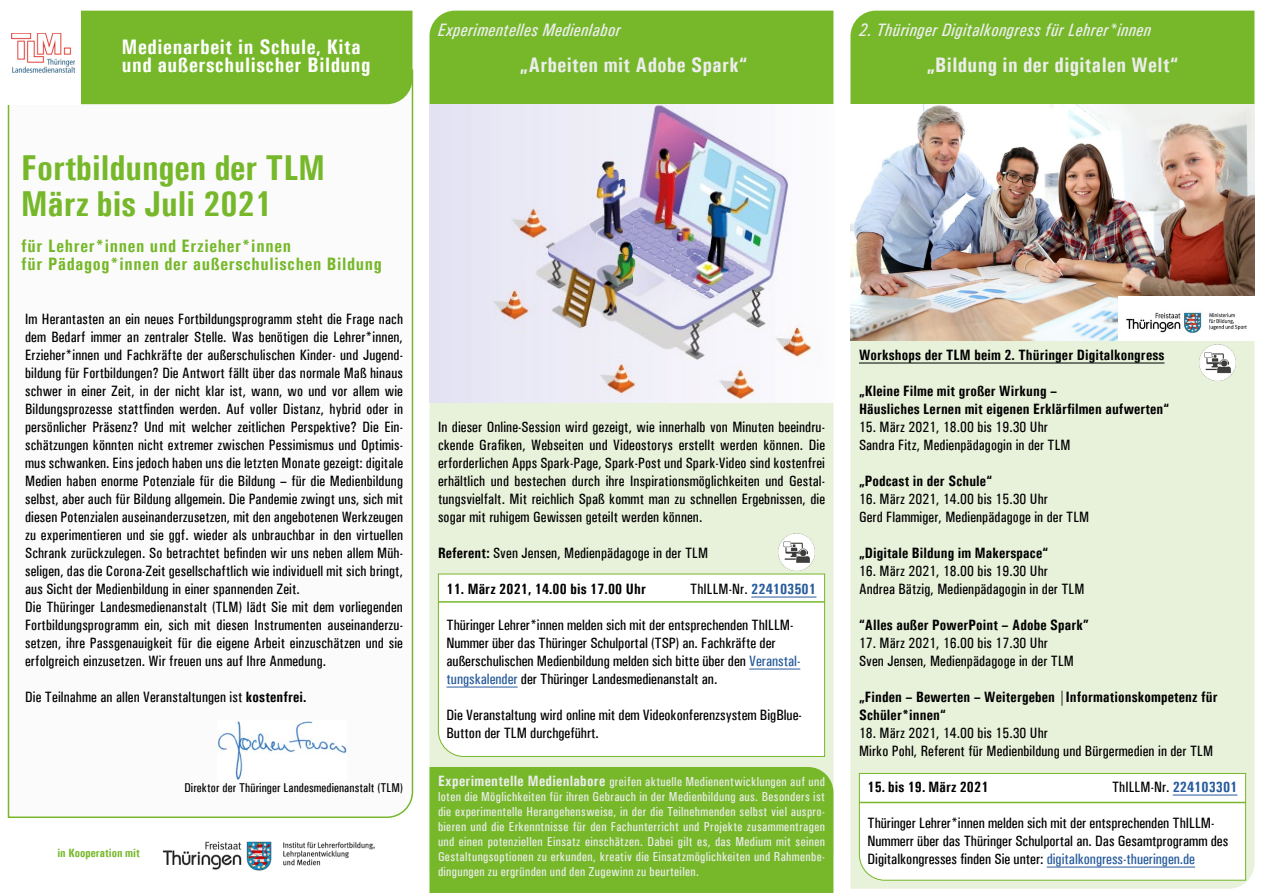
<style>
.page{position:relative;width:1263px;height:893px;background:#fff}
.page>*{position:absolute;margin:0;border:0;box-sizing:border-box;transform-origin:0 0}
.t1{font:700 condensed 36px/36px "Univers";color:#76b82a}
.t2{font:700 condensed 21px/18px "Univers";letter-spacing:.03em;color:#fff}
.t3{font:700 condensed 21px "Univers";letter-spacing:.02em;color:#ededed}
.t4{font:700 condensed 18px/18px "Univers";letter-spacing:.04em;color:#76b82a}
.t5{font:italic 500 condensed 18px "Univers";letter-spacing:.02em;color:#ededed}
.t6{font:500 condensed 15px/18px "Univers";letter-spacing:.01em;color:#000}
.t7{font:700 condensed 15px/18px "Univers";letter-spacing:.01em;color:#000}
.t8{font:500 condensed 13.05px/15px "Univers";letter-spacing:.03em;color:#ededed;text-align:justify}
.t9{font:500 condensed 12.75px "Univers";letter-spacing:.01em;color:#000}
.t10{font:700 condensed 12px "Univers";color:#76b82a}
.s1{font-weight:700}
.s2{font-weight:700;color:#275b9b}
.s3{color:#275b9b}
.s4{font-weight:700;font-size:15px}
</style>
<div class="page">
<svg style="left:7px;top:69px;width:407px;height:749px"></svg>
<div style="left:80px;top:11px;width:332px;height:93px;background:#76b82a"></div>
<img style="left:162px;top:841px;width:213px;height:30px">
<div style="left:0;top:0;width:80px;height:104px;background:#fff"></div>
<img style="left:12px;top:34px;width:63px;height:39px">
<div style="left:429px;top:11px;width:404px;height:93px;background:#76b82a"></div>
<div style="left:429px;top:403px;width:404px;height:364px;background:#e8f1da"></div>
<svg style="left:438px;top:573px;width:387px;height:184px"></svg>
<hr style="left:438px;top:601px;width:387px;height:2px;background:#76b82a">
<hr style="left:751px;top:597px;width:65px;height:1px;background:#275b9b">
<hr style="left:749px;top:669px;width:51px;height:1px;background:#275b9b">
<hr style="left:446px;top:687px;width:72px;height:1px;background:#275b9b">
<img style="left:777px;top:533px;width:39px;height:38px">
<div style="left:429px;top:767px;width:404px;height:126px;background:#76b82a"></div>
<img style="left:429px;top:104px;width:386px;height:299px">
<div style="left:850px;top:11px;width:404px;height:93px;background:#76b82a"></div>
<div style="left:850px;top:341px;width:404px;height:548px;background:#e8f1da"></div>
<svg style="left:859px;top:773px;width:387px;height:108px"></svg>
<hr style="left:859px;top:802px;width:387px;height:1px;background:#76b82a">
<hr style="left:1173px;top:795px;width:64px;height:1px;background:#275b9b">
<hr style="left:1047px;top:867px;width:148px;height:1px;background:#275b9b">
<hr style="left:859px;top:363px;width:305px;height:1px;background:#000">
<img style="left:850px;top:104px;width:404px;height:237px">
<img style="left:1118px;top:296px;width:136px;height:45px">
<img style="left:1198px;top:343px;width:39px;height:38px">
<img style="left:218px;top:720px;width:129px;height:61px">
<h2 class="t2" style="left:122px;top:38px;width:250px">Medienarbeit in Schule, Kita und außerschulischer Bildung</h2>
<h1 class="t1" style="left:21px;top:149px;width:305px">Fortbildungen der TLM<br>März bis Juli 2021</h1>
<p class="t4" style="left:21px;top:237px;width:362px">für Lehrer*innen und Erzieher*innen<br>für Pädagog*innen der außerschulischen Bildung</p>
<p class="t6" style="left:25px;top:310px;width:379px">Im Herantasten an ein neues Fortbildungsprogramm steht die Frage nach dem Bedarf immer an zentraler Stelle. Was benötigen die Lehrer*innen, Erzieher*innen und Fachkräfte der außerschulischen Kinder- und Jugend&shy;bildung für Fortbildungen? Die Antwort fällt über das normale Maß hinaus schwer in einer Zeit, in der nicht klar ist, wann, wo und vor allem wie Bildungsprozesse stattfinden werden. Auf voller Distanz, hybrid oder in persönlicher Präsenz? Und mit welcher zeitlichen Perspektive? Die Ein&shy;schätzungen könnten nicht extremer zwischen Pessimismus und Optimis&shy;mus schwanken. Eins jedoch haben uns die letzten Monate gezeigt: digitale Medien haben enorme Potenziale für die Bildung – für die Medienbildung selbst, aber auch für Bildung allgemein. Die Pandemie zwingt uns, sich mit diesen Potenzialen auseinanderzusetzen, mit den angebotenen Werkzeugen zu experimentieren und sie ggf. wieder als unbrauchbar in den virtuellen Schrank zurückzulegen. So betrachtet befinden wir uns neben allem Müh&shy;seligen, das die Corona-Zeit gesellschaftlich wie individuell mit sich bringt, aus Sicht der Medienbildung in einer spannenden Zeit.<br>Die Thüringer Landesmedienanstalt (TLM) lädt Sie mit dem vorliegenden Fortbildungsprogramm ein, sich mit diesen Instrumenten auseinanderzu&shy;setzen, ihre Passgenauigkeit für die eigene Arbeit einzuschätzen und sie erfolgreich einzusetzen. Wir freuen uns auf Ihre Anmedung.</p>
<p class="t6" style="left:25px;top:688px;width:283px">Die Teilnahme an allen Veranstaltungen ist <span class="s1">kostenfrei.</span></p>
<p class="t10" style="left:57px;top:846px;width:84px">in Kooperation mit</p>
<p class="t9" style="left:184px;top:780px;width:220px">Direktor der Thüringer Landesmedienanstalt (TLM)</p>
<p class="t5" style="left:438px;top:19px;width:184px">Experimentelles Medienlabor</p>
<h2 class="t3" style="left:520px;top:52px;width:229px">„Arbeiten mit Adobe Spark“</h2>
<p class="t5" style="left:859px;top:19px;width:293px">2. Thüringer Digitalkongress für Lehrer*innen</p>
<h2 class="t3" style="left:927px;top:52px;width:253px">„Bildung in der digitalen Welt“</h2>
<p class="t6" style="left:438px;top:418px;width:389px;text-align:justify">In dieser Online-Session wird gezeigt, wie innerhalb von Minuten beeindru&shy;ckende Grafiken, Webseiten und Videostorys erstellt werden können. Die erforderlichen Apps Spark-Page, Spark-Post und Spark-Video sind kostenfrei erhältlich und bestechen durch ihre Inspirationsmöglichkeiten und Gestal&shy;tungsvielfalt. Mit reichlich Spaß kommt man zu schnellen Ergebnissen, die sogar mit ruhigem Gewissen geteilt werden können.</p>
<p class="t6" style="left:438px;top:544px;width:272px"><span class="s1">Referent:</span> Sven Jensen, Medienpädagoge in der TLM</p>
<p class="t7" style="left:446px;top:580px;width:201px">11. März 2021, 14.00 bis 17.00 Uhr</p>
<p class="t6" style="left:690px;top:580px;width:127px">ThILLM-Nr. <span class="s2">224103501</span></p>
<p class="t6" style="left:446px;top:616px;width:355px">Thüringer Lehrer*innen melden sich mit der entsprechenden ThILLM-Nummer über das Thüringer Schulportal (TSP) an. Fachkräfte der außerschulischen Medienbildung melden sich bitte über den <span class="s3">Veranstal&shy;tungskalender</span> der Thüringer Landesmedienanstalt an.</p>
<p class="t6" style="left:446px;top:706px;width:357px">Die Veranstaltung wird online mit dem Videokonferenzsystem BigBlue-<br>Button der TLM durchgeführt.</p>
<p class="t8" style="left:438px;top:774px;width:388px"><span class="s4">Experimentelle Medienlabore</span> greifen aktuelle Medienentwicklungen auf und loten die Möglichkeiten für ihren Gebrauch in der Medienbildung aus. Besonders ist die experimentelle Herangehensweise, in der die Teilnehmenden selbst viel auspro&shy;bieren und die Erkenntnisse für den Fachunterricht und Projekte zusammentragen und einen potenziellen Einsatz einschätzen. Dabei gilt es, das Medium mit seinen Gestaltungsoptionen zu erkunden, kreativ die Einsatzmöglichkeiten und Rahmenbe&shy;dingungen zu ergründen und den Zugewinn zu beurteilen.</p>
<p class="t7" style="left:859px;top:346px;width:307px">Workshops der TLM beim 2. Thüringer Digitalkongress</p>
<p class="t7" style="left:859px;top:382px;width:312px">„Kleine Filme mit großer Wirkung –<br>Häusliches Lernen mit eigenen Erklärfilmen aufwerten“</p>
<p class="t6" style="left:859px;top:418px;width:213px">15. März 2021, 18.00 bis 19.30 Uhr<br>Sandra Fitz, Medienpädagogin in der TLM</p>
<p class="t7" style="left:859px;top:472px;width:135px">„Podcast in der Schule“</p>
<p class="t6" style="left:859px;top:490px;width:232px">16. März 2021, 14.00 bis 15.30 Uhr<br>Gerd Flammiger, Medienpädagoge in der TLM</p>
<p class="t7" style="left:859px;top:544px;width:191px">„Digitale Bildung im Makerspace“</p>
<p class="t6" style="left:859px;top:562px;width:227px">16. März 2021, 18.00 bis 19.30 Uhr<br>Andrea Bätzig, Medienpädagogin in der TLM</p>
<p class="t7" style="left:859px;top:616px;width:231px">“Alles außer PowerPoint – Adobe Spark”</p>
<p class="t6" style="left:859px;top:634px;width:216px">17. März 2021, 16.00 bis 17.30 Uhr<br>Sven Jensen, Medienpädagoge in der TLM</p>
<p class="t7" style="left:859px;top:688px;width:360px">„Finden – Bewerten – Weitergeben |Informationskompetenz für<br>Schüler*innen“</p>
<p class="t6" style="left:859px;top:724px;width:356px">18. März 2021, 14.00 bis 15.30 Uhr<br>Mirko Pohl, Referent für Medienbildung und Bürgermedien in der TLM</p>
<p class="t7" style="left:867px;top:778px;width:122px">15. bis 19. März 2021</p>
<p class="t6" style="left:1112px;top:778px;width:127px">ThILLM-Nr. <span class="s2">224103301</span></p>
<p class="t6" style="left:867px;top:814px;width:362px">Thüringer Lehrer*innen melden sich mit der entsprechenden ThILLM-<br>Nummerr über das Thüringer Schulportal an. Das Gesamtprogramm des<br>Digitalkongresses finden Sie unter: <span class="s3">digitalkongress-thueringen.de</span></p>
</div>
